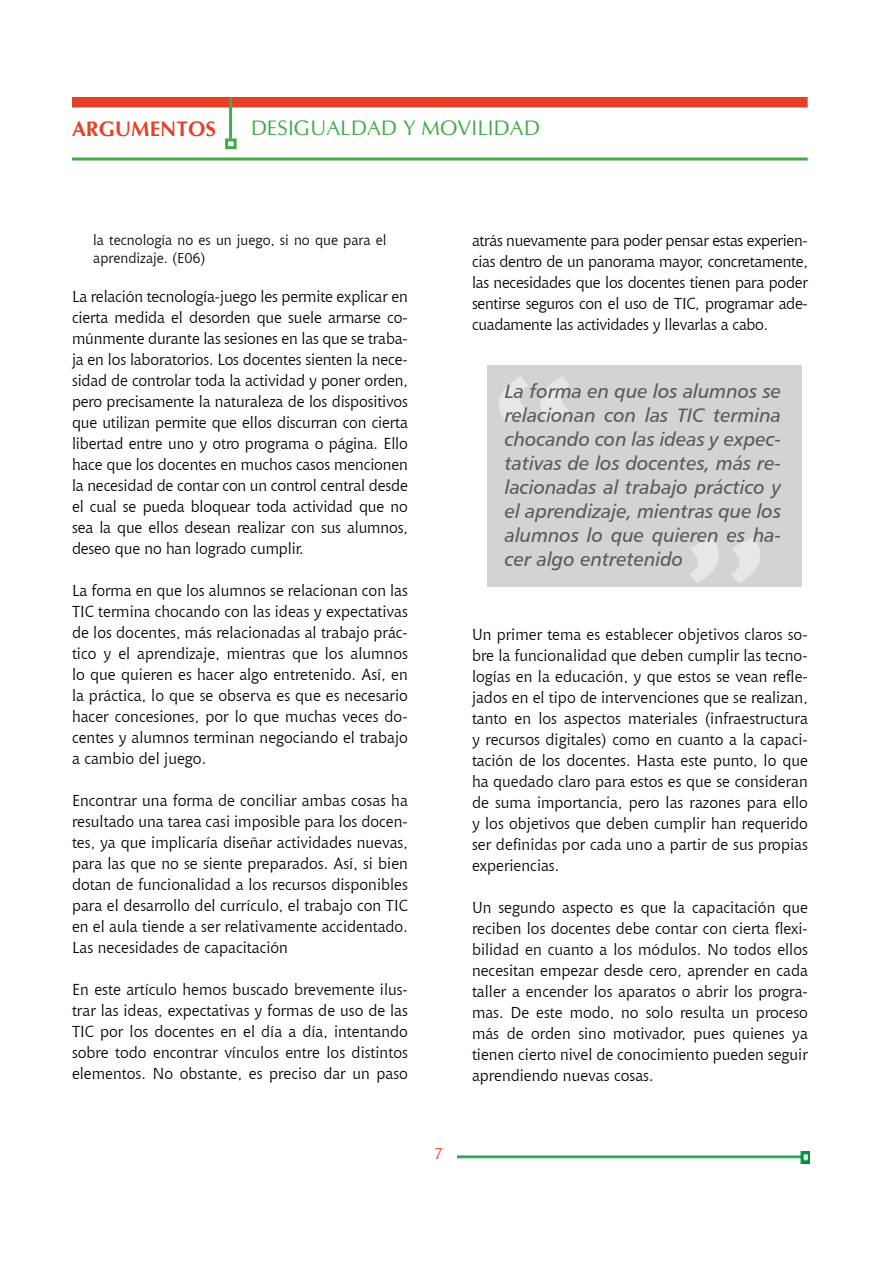
<style>
.page{position:relative;width:893px;height:1263px;background:#fff}
.page>*{position:absolute;margin:0;border:0;box-sizing:border-box;transform-origin:0 0}
.t1{font:229.95px "Chianti BT";color:#e6e7e8}
.t2{font:21px "CG Omega";color:#41ad49}
.t3{font:700 21px "CG Omega";color:#e44126}
.t4{font:19.5px/24px "Humanist 777 BT Italic B";color:#58595b;text-align:justify}
.t5{font:15.75px/21px "Chianti BT";color:#000;text-align:justify}
.t6{font:15.75px "Chianti BT";color:#e44126}
.t7{font:14.25px/18px "Chianti BT";color:#000}
</style>
<div class="page">
<img style="left:457px;top:1151px;width:353px;height:12px">
<div style="left:72px;top:97px;width:736px;height:10px;background:#e44126"></div>
<hr style="left:229px;top:97px;width:3px;height:42px;background:#41ad49">
<div style="left:225px;top:138px;width:12px;height:11px;border:3px solid #41ad49"></div>
<hr style="left:72px;top:158px;width:736px;height:3px;background:#41ad49">
<div style="left:487px;top:365px;width:314px;height:222px;background:#d1d3d4"></div>
<svg style="left:499px;top:376px;width:70px;height:46px"></svg>
<svg style="left:690px;top:537px;width:70px;height:46px"></svg>
<h2 class="t3" style="left:72px;top:116px;width:146px">ARGUMENTOS</h2>
<h2 class="t2" style="left:251px;top:115px;width:291px">DESIGUALDAD Y MOVILIDAD</h2>
<p class="t7" style="left:93px;top:230px;width:295px">la tecnología no es un juego, si no que para el aprendizaje. (E06)</p>
<p class="t5" style="left:72px;top:285px;width:337px">La relación tecnología-juego les permite explicar en cierta medida el desorden que suele armarse co&shy;múnmente durante las sesiones en las que se traba&shy;ja en los laboratorios. Los docentes sienten la nece&shy;sidad de controlar toda la actividad y poner orden, pero precisamente la naturaleza de los dispositivos que utilizan permite que ellos discurran con cierta libertad entre uno y otro programa o página. Ello hace que los docentes en muchos casos mencionen la necesidad de contar con un control central desde el cual se pueda bloquear toda actividad que no sea la que ellos desean realizar con sus alumnos, deseo que no han logrado cumplir.</p>
<p class="t5" style="left:72px;top:579px;width:337px">La forma en que los alumnos se relacionan con las TIC termina chocando con las ideas y expectativas de los docentes, más relacionadas al trabajo prác&shy;tico y el aprendizaje, mientras que los alumnos lo que quieren es hacer algo entretenido. Así, en la práctica, lo que se observa es que es necesario hacer concesiones, por lo que muchas veces do&shy;centes y alumnos terminan negociando el trabajo a cambio del juego.</p>
<p class="t5" style="left:72px;top:789px;width:337px">Encontrar una forma de conciliar ambas cosas ha resultado una tarea casi imposible para los docen&shy;tes, ya que implicaría diseñar actividades nuevas, para las que no se siente preparados. Así, si bien dotan de funcionalidad a los recursos disponibles para el desarrollo del currículo, el trabajo con TIC en el aula tiende a ser relativamente accidentado.<br>Las necesidades de capacitación</p>
<p class="t5" style="left:72px;top:978px;width:337px">En este artículo hemos buscado brevemente ilus&shy;trar las ideas, expectativas y formas de uso de las TIC por los docentes en el día a día, intentando sobre todo encontrar vínculos entre los distintos elementos. No obstante, es preciso dar un paso</p>
<p class="t6" style="left:434px;top:1142px;width:11px">7</p>
<p class="t5" style="left:472px;top:229px;width:337px">atrás nuevamente para poder pensar estas experien&shy;cias dentro de un panorama mayor, concretamente, las necesidades que los docentes tienen para poder sentirse seguros con el uso de TIC, programar ade&shy;cuadamente las actividades y llevarlas a cabo.</p>
<h1 class="t1" style="left:478px;top:307px;width:111px">“</h1>
<p class="t4" style="left:505px;top:379px;width:278px">La forma en que los alumnos se relacionan con las TIC termina chocando con las ideas y expec&shy;tativas de los docentes, más re&shy;lacionadas al trabajo práctico y el aprendizaje, mientras que los alumnos lo que quieren es ha&shy;cer algo entretenido</p>
<h1 class="t1" style="left:671px;top:468px;width:111px">”</h1>
<p class="t5" style="left:472px;top:623px;width:337px">Un primer tema es establecer objetivos claros so&shy;bre la funcionalidad que deben cumplir las tecno&shy;logías en la educación, y que estos se vean refle&shy;jados en el tipo de intervenciones que se realizan, tanto en los aspectos materiales (infraestructura y recursos digitales) como en cuanto a la capaci&shy;tación de los docentes. Hasta este punto, lo que ha quedado claro para estos es que se consideran de suma importancia, pero las razones para ello y los objetivos que deben cumplir han requerido ser definidas por cada uno a partir de sus propias experiencias.</p>
<p class="t5" style="left:472px;top:896px;width:337px">Un segundo aspecto es que la capacitación que reciben los docentes debe contar con cierta flexi&shy;bilidad en cuanto a los módulos. No todos ellos necesitan empezar desde cero, aprender en cada taller a encender los aparatos o abrir los progra&shy;mas. De este modo, no solo resulta un proceso más de orden sino motivador, pues quienes ya tienen cierto nivel de conocimiento pueden seguir aprendiendo nuevas cosas.</p>
</div>
